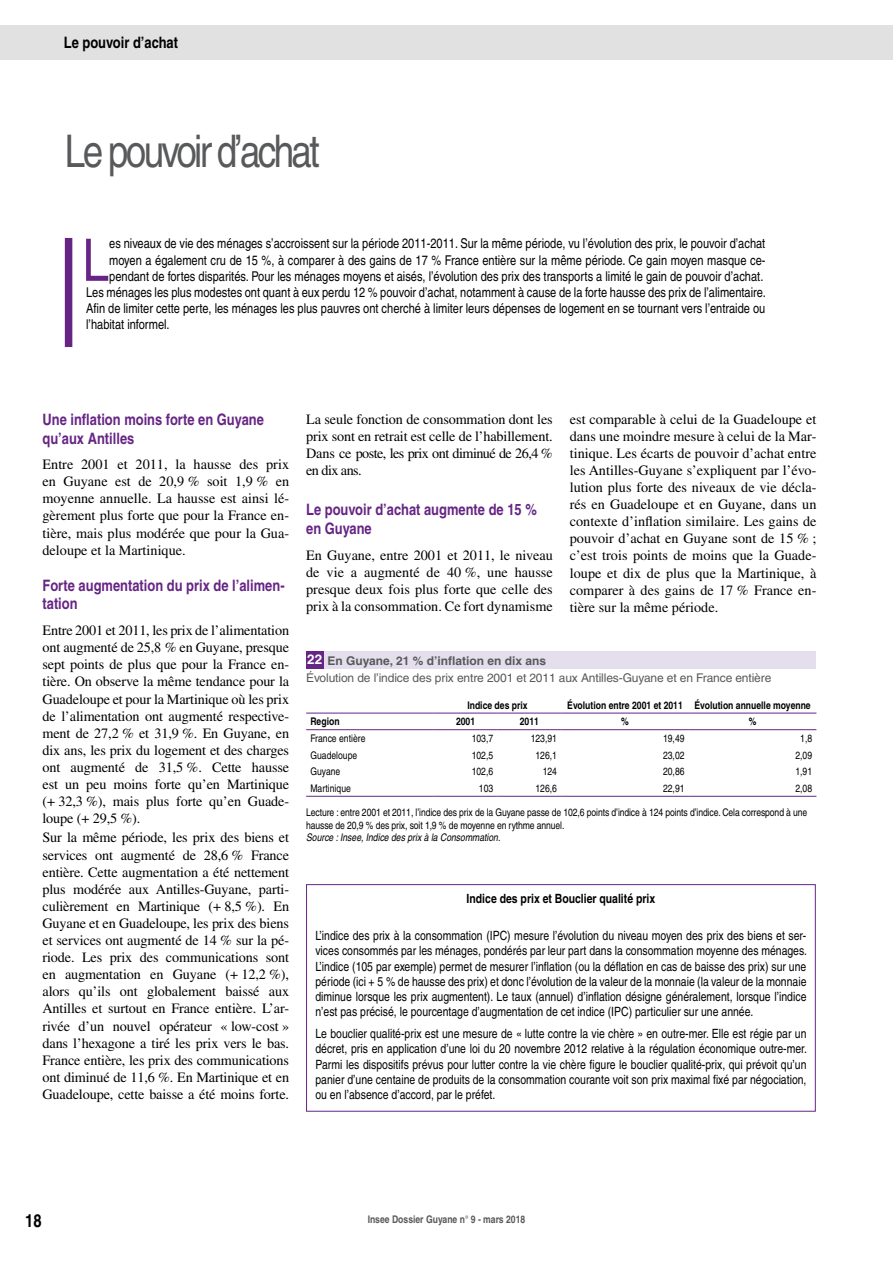
<style>
.page{position:relative;width:893px;height:1263px;background:#fff}
.page>*{position:absolute;margin:0;border:0;box-sizing:border-box;transform-origin:0 0}
.t1{font:condensed 58.65px "Helvetica";color:#662584}
.t2{font:condensed 45px "Helvetica";letter-spacing:-.06em;color:#58595b}
.t3{font:700 condensed 18px "Helvetica";color:#000}
.t4{font:700 condensed 15.75px/18.9px "Helvetica";color:#662584}
.t5{font:700 condensed 15.75px "Helvetica";color:#000}
.t6{font:14.25px/17.1px "Times";letter-spacing:-.005em;color:#000;text-align:justify}
.t7{font:condensed 13.5px "Helvetica";color:#000}
.t8{font:700 13.5px "Helvetica";color:#fff}
.t9{font:condensed 12.75px/15.3px "Helvetica";color:#000;text-align:justify}
.t10{font:700 condensed 12.75px "Helvetica";color:#000}
.t11{font:12px "Helvetica";letter-spacing:-.01em;color:#58595b}
.t12{font:700 12px "Helvetica";color:#58595b}
.t13{font:condensed 10.5px/12.6px "Helvetica";letter-spacing:-.01em;color:#000}
.t14{font:700 condensed 10.5px "Helvetica";color:#000}
.t15{font:italic condensed 10.5px "Helvetica";color:#000}
.t16{font:700 condensed 10.5px "Helvetica";color:#58595b}
</style>
<div class="page">
<div style="left:0;top:26px;width:893px;height:34px;background:#e2e1e1"></div>
<div style="left:65px;top:238px;width:7px;height:109px;background:#662584"></div>
<div style="left:306px;top:652px;width:510px;height:17px;background:#e4deed"></div>
<div style="left:306px;top:652px;width:17px;height:17px;background:#662584"></div>
<hr style="left:306px;top:713px;width:128px;height:1px;background:#662584">
<hr style="left:434px;top:713px;width:63px;height:1px;background:#662584">
<hr style="left:497px;top:713px;width:64px;height:1px;background:#662584">
<hr style="left:561px;top:713px;width:128px;height:1px;background:#662584">
<hr style="left:689px;top:713px;width:127px;height:1px;background:#662584">
<hr style="left:306px;top:729px;width:128px;height:1px;background:#662584">
<hr style="left:434px;top:729px;width:63px;height:1px;background:#662584">
<hr style="left:497px;top:729px;width:64px;height:1px;background:#662584">
<hr style="left:561px;top:729px;width:128px;height:1px;background:#662584">
<hr style="left:689px;top:729px;width:127px;height:1px;background:#662584">
<hr style="left:306px;top:796px;width:128px;height:1px;background:#662584">
<hr style="left:434px;top:796px;width:63px;height:1px;background:#662584">
<hr style="left:497px;top:796px;width:64px;height:1px;background:#662584">
<hr style="left:561px;top:796px;width:128px;height:1px;background:#662584">
<hr style="left:689px;top:796px;width:127px;height:1px;background:#662584">
<div style="left:306px;top:884px;width:510px;height:227px;border:1px solid #662584"></div>
<p class="t5" style="left:64px;top:33px;width:116px">Le pouvoir d’achat</p>
<h2 class="t2" style="left:65px;top:125px;width:256px">Le pouvoir d’achat</h2>
<h1 class="t1" style="left:82px;top:226px;width:28px">L</h1>
<p class="t7" style="left:109px;top:236px;width:658px">es niveaux de vie des ménages s’accroissent sur la période 2011-2011. Sur la même période, vu l’évolution des prix, le pouvoir d’achat</p>
<p class="t7" style="left:109px;top:252px;width:658px">moyen a également cru de 15 %, à comparer à des gains de 17 % France entière sur la même période. Ce gain moyen masque ce-</p>
<p class="t7" style="left:109px;top:268px;width:656px">pendant de fortes disparités. Pour les ménages moyens et aisés, l’évolution des prix des transports a limité le gain de pouvoir d’achat.</p>
<p class="t7" style="left:86px;top:284px;width:681px">Les ménages les plus modestes ont quant à eux perdu 12 % pouvoir d’achat, notamment à cause de la forte hausse des prix de l’alimentaire.</p>
<p class="t7" style="left:86px;top:301px;width:681px">Afin de limiter cette perte, les ménages les plus pauvres ont cherché à limiter leurs dépenses de logement en se tournant vers l’entraide ou</p>
<p class="t7" style="left:86px;top:317px;width:85px">l’habitat informel.</p>
<p class="t4" style="left:43px;top:409px;width:223px">Une inflation moins forte en Guyane qu’aux Antilles</p>
<p class="t6" style="left:43px;top:456px;width:248px">Entre 2001 et 2011, la hausse des prix en Guyane est de 20,9 % soit 1,9 % en moyenne annuelle. La hausse est ainsi lé&shy;gèrement plus forte que pour la France en&shy;tière, mais plus modérée que pour la Gua&shy;deloupe et la Martinique.</p>
<p class="t4" style="left:43px;top:575px;width:244px">Forte augmentation du prix de l’alimen&shy;tation</p>
<p class="t6" style="left:43px;top:622px;width:248px">Entre 2001 et 2011, les prix de l’alimentation ont augmenté de 25,8 % en Guyane, presque sept points de plus que pour la France en&shy;tière. On observe la même tendance pour la Guadeloupe et pour la Martinique où les prix de l’alimentation ont augmenté respective&shy;ment de 27,2 % et 31,9 %. En Guyane, en dix ans, les prix du logement et des charges ont augmenté de 31,5 %. Cette hausse est un peu moins forte qu’en Martinique (+ 32,3 %), mais plus forte qu’en Guade&shy;loupe (+ 29,5 %).</p>
<p class="t6" style="left:43px;top:829px;width:248px">Sur la même période, les prix des biens et services ont augmenté de 28,6 % France entière. Cette augmentation a été nettement plus modérée aux Antilles-Guyane, parti&shy;culièrement en Martinique (+ 8,5 %). En Guyane et en Guadeloupe, les prix des biens et services ont augmenté de 14 % sur la pé&shy;riode. Les prix des communications sont en augmentation en Guyane (+ 12,2 %), alors qu’ils ont globalement baissé aux Antilles et surtout en France entière. L’ar&shy;rivée d’un nouvel opérateur « low-cost » dans l’hexagone a tiré les prix vers le bas.<br>France entière, les prix des communications ont diminué de 11,6 %. En Martinique et en Guadeloupe, cette baisse a été moins forte.</p>
<p class="t6" style="left:306px;top:410px;width:248px">La seule fonction de consommation dont les prix sont en retrait est celle de l’habillement.<br>Dans ce poste, les prix ont diminué de 26,4 % en dix ans.</p>
<p class="t4" style="left:306px;top:500px;width:232px">Le pouvoir d’achat augmente de 15 % en Guyane</p>
<p class="t6" style="left:306px;top:546px;width:248px">En Guyane, entre 2001 et 2011, le niveau de vie a augmenté de 40 %, une hausse presque deux fois plus forte que celle des prix à la consommation. Ce fort dynamisme</p>
<p class="t6" style="left:570px;top:410px;width:248px">est comparable à celui de la Guadeloupe et dans une moindre mesure à celui de la Mar&shy;tinique. Les écarts de pouvoir d’achat entre les Antilles-Guyane s’expliquent par l’évo&shy;lution plus forte des niveaux de vie décla&shy;rés en Guadeloupe et en Guyane, dans un contexte d’inflation similaire. Les gains de pouvoir d’achat en Guyane sont de 15 % ; c’est trois points de moins que la Guade&shy;loupe et dix de plus que la Martinique, à comparer à des gains de 17 % France en&shy;tière sur la même période.</p>
<p class="t8" style="left:307px;top:651px;width:17px">22</p>
<p class="t12" style="left:327px;top:653px;width:220px">En Guyane, 21 % d’inflation en dix ans</p>
<p class="t11" style="left:306px;top:671px;width:467px">Évolution de l’indice des prix entre 2001 et 2011 aux Antilles-Guyane et en France entière</p>
<p class="t14" style="left:467px;top:699px;width:62px">Indice des prix</p>
<p class="t14" style="left:567px;top:699px;width:245px">Évolution entre 2001 et 2011 Évolution annuelle moyenne</p>
<p class="t14" style="left:310px;top:715px;width:31px">Region</p>
<p class="t14" style="left:456px;top:715px;width:21px">2001</p>
<p class="t14" style="left:520px;top:715px;width:21px">2011</p>
<p class="t14" style="left:621px;top:715px;width:9px">%</p>
<p class="t14" style="left:749px;top:715px;width:9px">%</p>
<p class="t13" style="left:310px;top:732px;width:57px">France entière</p>
<p class="t13" style="left:472px;top:732px;width:23px">103,7</p>
<p class="t13" style="left:531px;top:732px;width:28px">123,91</p>
<p class="t13" style="left:663px;top:732px;width:23px">19,49</p>
<p class="t13" style="left:800px;top:732px;width:13px">1,8</p>
<p class="t13" style="left:310px;top:749px;width:48px">Guadeloupe</p>
<p class="t13" style="left:472px;top:749px;width:23px">102,5</p>
<p class="t13" style="left:535px;top:749px;width:23px">126,1</p>
<p class="t13" style="left:663px;top:749px;width:23px">23,02</p>
<p class="t13" style="left:795px;top:749px;width:18px">2,09</p>
<p class="t13" style="left:310px;top:765px;width:31px">Guyane</p>
<p class="t13" style="left:472px;top:765px;width:23px">102,6</p>
<p class="t13" style="left:543px;top:765px;width:16px">124</p>
<p class="t13" style="left:663px;top:765px;width:23px">20,86</p>
<p class="t13" style="left:795px;top:765px;width:18px">1,91</p>
<p class="t13" style="left:310px;top:782px;width:42px">Martinique</p>
<p class="t13" style="left:479px;top:782px;width:16px">103</p>
<p class="t13" style="left:535px;top:782px;width:23px">126,6</p>
<p class="t13" style="left:663px;top:782px;width:23px">22,91</p>
<p class="t13" style="left:795px;top:782px;width:18px">2,08</p>
<p class="t13" style="left:306px;top:806px;width:503px">Lecture : entre 2001 et 2011, l’indice des prix de la Guyane passe de 102,6 points d’indice à 124 points d’indice. Cela correspond à une hausse de 20,9 % des prix, soit 1,9 % de moyenne en rythme annuel.</p>
<p class="t15" style="left:306px;top:831px;width:196px">Source : Insee, Indice des prix à la Consommation.</p>
<p class="t10" style="left:467px;top:891px;width:190px">Indice des prix et Bouclier qualité prix</p>
<p class="t9" style="left:315px;top:928px;width:493px">L’indice des prix à la consommation (IPC) mesure l’évolution du niveau moyen des prix des biens et ser&shy;vices consommés par les ménages, pondérés par leur part dans la consommation moyenne des ménages.<br>L’indice (105 par exemple) permet de mesurer l’inflation (ou la déflation en cas de baisse des prix) sur une période (ici + 5 % de hausse des prix) et donc l’évolution de la valeur de la monnaie (la valeur de la monnaie diminue lorsque les prix augmentent). Le taux (annuel) d’inflation désigne généralement, lorsque l’indice n’est pas précisé, le pourcentage d’augmentation de cet indice (IPC) particulier sur une année.</p>
<p class="t9" style="left:315px;top:1026px;width:493px">Le bouclier qualité-prix est une mesure de « lutte contre la vie chère » en outre-mer. Elle est régie par un décret, pris en application d’une loi du 20 novembre 2012 relative à la régulation économique outre-mer.<br>Parmi les dispositifs prévus pour lutter contre la vie chère figure le bouclier qualité-prix, qui prévoit qu’un panier d’une centaine de produits de la consommation courante voit son prix maximal fixé par négociation, ou en l’absence d’accord, par le préfet.</p>
<p class="t3" style="left:25px;top:1209px;width:18px">18</p>
<p class="t16" style="left:368px;top:1213px;width:159px">Insee Dossier Guyane n° 9 - mars 2018</p>
</div>
